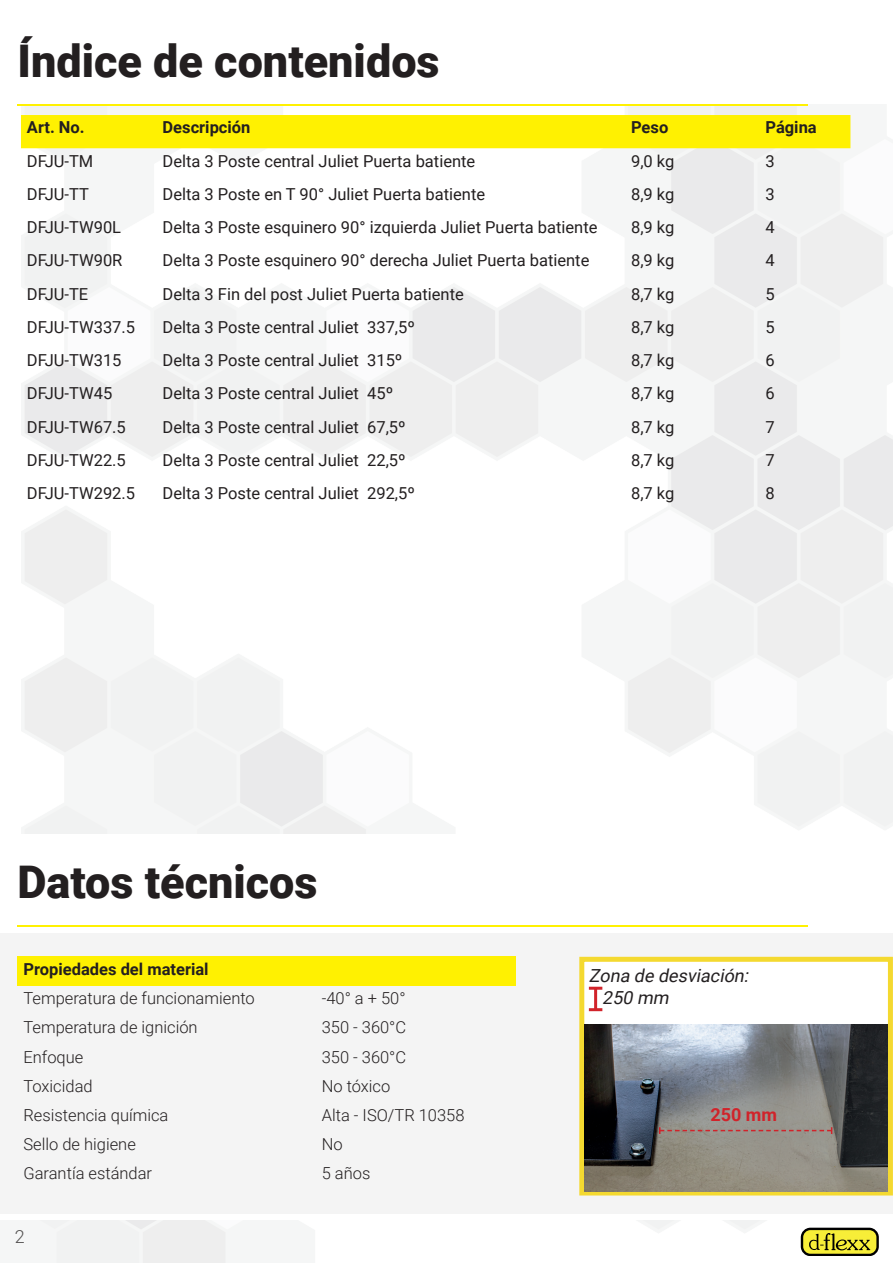
<style>
.page{position:relative;width:893px;height:1263px;background:#fff}
.page>*{position:absolute;margin:0;border:0;box-sizing:border-box;transform-origin:0 0}
.t1{font:900 45px "Roboto";color:#231f20}
.t2{font:italic 18px/21.6px "Roboto";color:#231f20}
.t3{font:700 18px "Roboto";color:#d1232a}
.t4{font:300 18px "Roboto";color:#231f20}
.t5{font:16.5px "Roboto";color:#231f20}
.t6{font:300 16.5px "Roboto";color:#231f20}
.t7{font:700 16.5px "Roboto";color:#231f20}
</style>
<div class="page">
<hr style="left:17px;top:104px;width:791px;height:2px;background:#fff101">
<svg style="left:801px;top:1228px;width:78px;height:28px"></svg>
<div style="left:803px;top:1230px;width:73px;height:24px;background:#f7ee38;border-radius:7px"></div>
<svg style="left:809px;top:1233px;width:61px;height:17px"></svg>
<div style="left:0;top:933px;width:893px;height:281px;background:#f4f4f4"></div>
<div style="left:582px;top:959px;width:308px;height:234px;background:#fff"></div>
<div style="left:579px;top:957px;width:314px;height:238px;border:5px solid #f4d930"></div>
<img style="left:585px;top:1024px;width:303px;height:167px">
<div style="left:17px;top:957px;width:499px;height:29px;background:#fff101"></div>
<hr style="left:17px;top:925px;width:791px;height:2px;background:#fff101">
<div style="left:21px;top:115px;width:829px;height:33px;background:#fff101"></div>
<svg style="left:659px;top:1127px;width:173px;height:7px"></svg>
<hr style="left:594px;top:988px;width:3px;height:22px;background:#d1232a">
<svg style="left:589px;top:987px;width:13px;height:3px"></svg>
<svg style="left:589px;top:1008px;width:13px;height:3px"></svg>
<h1 class="t1" style="left:17px;top:30px;width:424px">Índice de contenidos</h1>
<p class="t7" style="left:27px;top:116px;width:59px">Art. No.</p>
<p class="t7" style="left:163px;top:116px;width:89px">Descripción</p>
<p class="t7" style="left:631px;top:116px;width:39px">Peso</p>
<p class="t7" style="left:765px;top:116px;width:53px">Página</p>
<p class="t5" style="left:27px;top:149px;width:68px">DFJU-TM</p>
<p class="t5" style="left:163px;top:149px;width:314px">Delta 3 Poste central Juliet Puerta batiente</p>
<p class="t5" style="left:631px;top:149px;width:45px">9,0 kg</p>
<p class="t5" style="left:765px;top:149px;width:11px">3</p>
<p class="t5" style="left:27px;top:182px;width:63px">DFJU-TT</p>
<p class="t5" style="left:163px;top:182px;width:324px">Delta 3 Poste en T 90° Juliet Puerta batiente</p>
<p class="t5" style="left:631px;top:182px;width:45px">8,9 kg</p>
<p class="t5" style="left:765px;top:182px;width:11px">3</p>
<p class="t5" style="left:27px;top:216px;width:96px">DFJU-TW90L</p>
<p class="t5" style="left:163px;top:216px;width:436px">Delta 3 Poste esquinero 90° izquierda Juliet Puerta batiente</p>
<p class="t5" style="left:631px;top:216px;width:45px">8,9 kg</p>
<p class="t5" style="left:765px;top:216px;width:11px">4</p>
<p class="t5" style="left:27px;top:249px;width:97px">DFJU-TW90R</p>
<p class="t5" style="left:163px;top:249px;width:428px">Delta 3 Poste esquinero 90° derecha Juliet Puerta batiente</p>
<p class="t5" style="left:631px;top:249px;width:45px">8,9 kg</p>
<p class="t5" style="left:765px;top:249px;width:11px">4</p>
<p class="t5" style="left:27px;top:282px;width:63px">DFJU-TE</p>
<p class="t5" style="left:163px;top:282px;width:303px">Delta 3 Fin del post Juliet Puerta batiente</p>
<p class="t5" style="left:631px;top:282px;width:45px">8,7 kg</p>
<p class="t5" style="left:765px;top:282px;width:11px">5</p>
<p class="t5" style="left:27px;top:315px;width:110px">DFJU-TW337.5</p>
<p class="t5" style="left:163px;top:315px;width:254px">Delta 3 Poste central Juliet 337,5º</p>
<p class="t5" style="left:631px;top:315px;width:45px">8,7 kg</p>
<p class="t5" style="left:765px;top:315px;width:11px">5</p>
<p class="t5" style="left:27px;top:349px;width:96px">DFJU-TW315</p>
<p class="t5" style="left:163px;top:349px;width:241px">Delta 3 Poste central Juliet 315º</p>
<p class="t5" style="left:631px;top:349px;width:45px">8,7 kg</p>
<p class="t5" style="left:765px;top:349px;width:11px">6</p>
<p class="t5" style="left:27px;top:382px;width:87px">DFJU-TW45</p>
<p class="t5" style="left:163px;top:382px;width:232px">Delta 3 Poste central Juliet 45º</p>
<p class="t5" style="left:631px;top:382px;width:45px">8,7 kg</p>
<p class="t5" style="left:765px;top:382px;width:11px">6</p>
<p class="t5" style="left:27px;top:415px;width:100px">DFJU-TW67.5</p>
<p class="t5" style="left:163px;top:415px;width:245px">Delta 3 Poste central Juliet 67,5º</p>
<p class="t5" style="left:631px;top:415px;width:45px">8,7 kg</p>
<p class="t5" style="left:765px;top:415px;width:11px">7</p>
<p class="t5" style="left:27px;top:448px;width:100px">DFJU-TW22.5</p>
<p class="t5" style="left:163px;top:448px;width:245px">Delta 3 Poste central Juliet 22,5º</p>
<p class="t5" style="left:631px;top:448px;width:45px">8,7 kg</p>
<p class="t5" style="left:765px;top:448px;width:11px">7</p>
<p class="t5" style="left:27px;top:482px;width:110px">DFJU-TW292.5</p>
<p class="t5" style="left:163px;top:482px;width:254px">Delta 3 Poste central Juliet 292,5º</p>
<p class="t5" style="left:631px;top:482px;width:45px">8,7 kg</p>
<p class="t5" style="left:765px;top:482px;width:11px">8</p>
<h1 class="t1" style="left:17px;top:850px;width:302px">Datos técnicos</h1>
<p class="t7" style="left:23px;top:958px;width:187px">Propiedades del material</p>
<p class="t6" style="left:23px;top:987px;width:233px">Temperatura de funcionamiento</p>
<p class="t6" style="left:322px;top:987px;width:85px">-40° a + 50°</p>
<p class="t6" style="left:23px;top:1016px;width:176px">Temperatura de ignición</p>
<p class="t6" style="left:322px;top:1016px;width:86px">350 - 360°C</p>
<p class="t6" style="left:23px;top:1045px;width:61px">Enfoque</p>
<p class="t6" style="left:322px;top:1045px;width:86px">350 - 360°C</p>
<p class="t6" style="left:23px;top:1074px;width:71px">Toxicidad</p>
<p class="t6" style="left:322px;top:1074px;width:70px">No tóxico</p>
<p class="t6" style="left:23px;top:1103px;width:146px">Resistencia química</p>
<p class="t6" style="left:322px;top:1103px;width:144px">Alta - ISO/TR 10358</p>
<p class="t6" style="left:23px;top:1133px;width:114px">Sello de higiene</p>
<p class="t6" style="left:322px;top:1133px;width:22px">No</p>
<p class="t6" style="left:23px;top:1162px;width:130px">Garantía estándar</p>
<p class="t6" style="left:322px;top:1162px;width:50px">5 años</p>
<p class="t4" style="left:15px;top:1224px;width:11px">2</p>
<p class="t2" style="left:602px;top:964px;width:152px;text-indent:-13px">Zona de desviación:<br>250 mm</p>
<p class="t3" style="left:710px;top:1102px;width:68px">250 mm</p>
</div>
